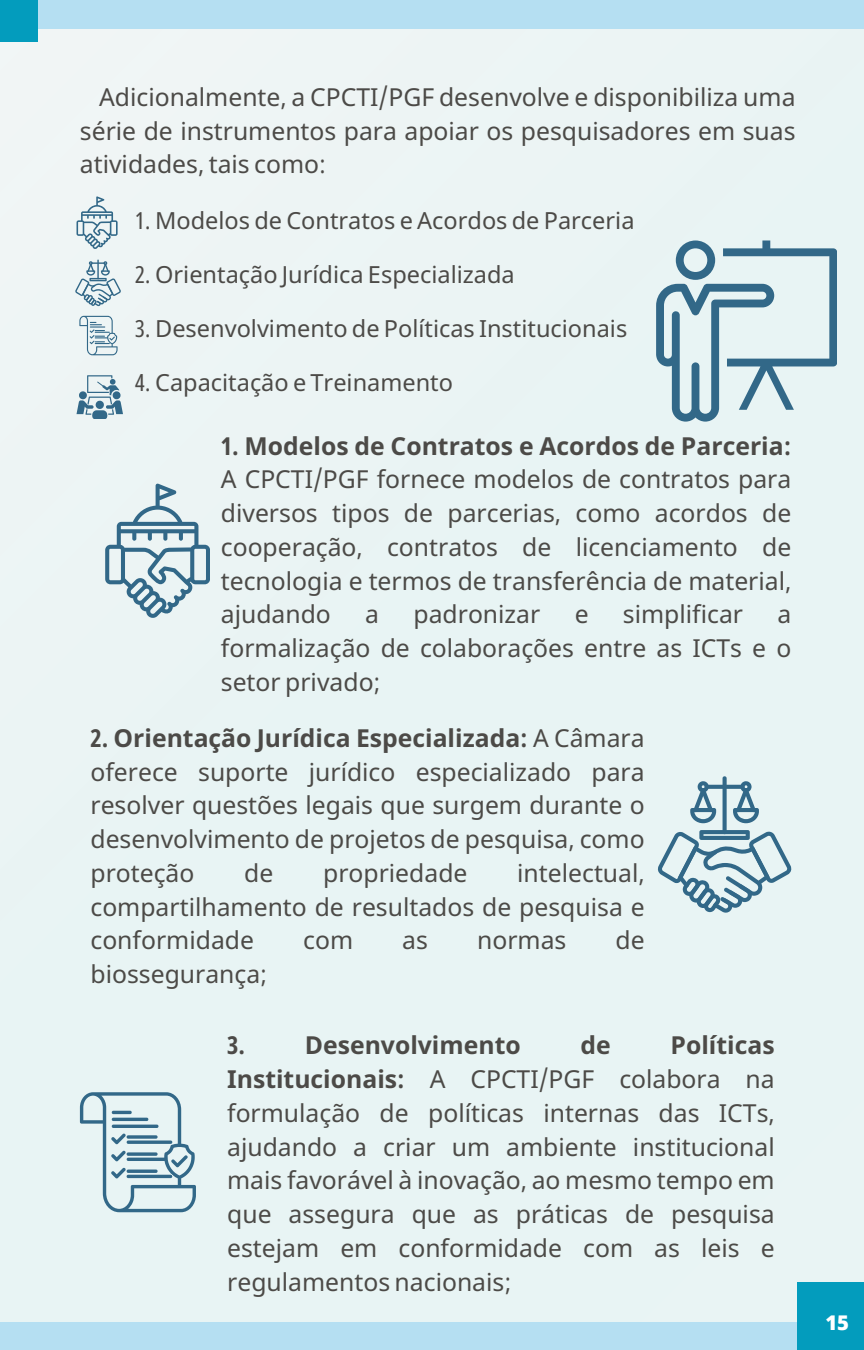
<style>
.page{position:relative;width:864px;height:1350px;background:#e8f4f4}
.page>*{position:absolute;margin:0;border:0;box-sizing:border-box;transform-origin:0 0}
.t1{font:24.75px/33.8px "Noto Sans";color:#4c4a47;text-align:justify}
.t2{font:700 24.75px "Noto Sans";color:#4c4a47}
.t3{font:700 extra-condensed 24.75px "Noto Sans Devanagari";color:#4c4a47}
.t4{font:23.62px "Noto Sans";color:#4c4a47}
.t5{font:800 20.25px "Open Sans";color:#fff}
.s1{font-family:"Noto Sans Devanagari";font-stretch:extra-condensed}
.s2{font-family:"Noto Sans Devanagari";font-weight:700;font-stretch:extra-condensed}
.s3{font-weight:700}
</style>
<div class="page">
<div style="left:0;top:1322px;width:810px;height:28px;background:#b5dff2"></div>
<div style="left:0;top:0;width:38px;height:42px;background:#039cbd"></div>
<div style="left:38px;top:0;width:826px;height:28px;background:#b5dff2"></div>
<svg style="left:105px;top:483px;width:105px;height:135px"></svg>
<svg style="left:658px;top:776px;width:133px;height:137px"></svg>
<svg style="left:77px;top:196px;width:41px;height:53px"></svg>
<svg style="left:75px;top:260px;width:45px;height:46px"></svg>
<svg style="left:79px;top:316px;width:39px;height:39px"></svg>
<svg style="left:77px;top:375px;width:46px;height:44px"></svg>
<svg style="left:656px;top:240px;width:181px;height:181px"></svg>
<div style="left:797px;top:1282px;width:67px;height:68px;background:#039cbd"></div>
<svg style="left:80px;top:1092px;width:116px;height:120px"></svg>
<h1 class="t1" style="left:80px;top:79px;width:717px;text-indent:19px">Adicionalmente<span class="s1">,</span> a CPCTI<span class="s1">/</span>PGF desenvolve e disponibiliza uma série de instrumentos para apoiar os pesquisadores em suas atividades<span class="s1">,</span> tais como<span class="s1">:</span></h1>
<p class="t4" style="left:135px;top:203px;width:501px"><span class="s1">1.</span> Modelos de Contratos e Acordos de Parceria</p>
<p class="t4" style="left:135px;top:257px;width:381px"><span class="s1">2.</span> Orientação Jurídica Especializada</p>
<p class="t4" style="left:135px;top:311px;width:493px"><span class="s1">3.</span> Desenvolvimento de Políticas Institucionais</p>
<h1 class="t4" style="left:135px;top:365px;width:319px"><span class="s1">4.</span> Capacitação e Treinamento</h1>
<h1 class="t1" style="left:221px;top:428px;width:572px"><span class="s2">1.</span> <span class="s3">Modelos de Contratos e Acordos de Parceria</span><span class="s2">:<br></span>A CPCTI<span class="s1">/</span>PGF fornece modelos de contratos para diversos tipos de parcerias<span class="s1">,</span> como acordos de cooperação<span class="s1">,</span> contratos de licenciamento de tecnologia e termos de transferência de material<span class="s1">, </span>ajudando</h1>
<h1 class="t1" style="left:365px;top:597px;width:15px">a</h1>
<h1 class="t1" style="left:414px;top:597px;width:128px">padronizar</h1>
<h1 class="t1" style="left:575px;top:597px;width:15px">e</h1>
<h1 class="t1" style="left:623px;top:597px;width:122px">simplificar</h1>
<h1 class="t1" style="left:221px;top:597px;width:572px;text-indent:557px">a formalização de colaborações entre as ICTs e o setor privado<span class="s1">;</span></h1>
<p class="t1" style="left:90px;top:720px;width:556px"><span class="s2">2.</span> <span class="s3">Orientação Jurídica Especializada</span><span class="s2">:</span> A Câmara oferece suporte jurídico especializado para resolver questões legais que surgem durante o desenvolvimento de projetos de pesquisa<span class="s1">,</span> como proteção</p>
<p class="t1" style="left:90px;top:855px;width:556px;text-indent:427px">intelectual<span class="s1">, </span>compartilhamento de resultados de pesquisa e conformidade</p>
<p class="t1" style="left:244px;top:855px;width:31px">de</p>
<p class="t1" style="left:323px;top:855px;width:146px">propriedade</p>
<p class="t1" style="left:303px;top:923px;width:51px">com</p>
<p class="t1" style="left:402px;top:923px;width:27px">as</p>
<p class="t1" style="left:477px;top:923px;width:91px">normas</p>
<p class="t1" style="left:616px;top:923px;width:31px">de</p>
<p class="t1" style="left:90px;top:957px;width:178px">biossegurança<span class="s1">;</span></p>
<p class="t1" style="left:227px;top:1028px;width:549px;text-indent:443px"><span class="s3">Políticas Institucionais</span><span class="s2">:</span> A CPCTI<span class="s1">/</span>PGF colabora na formulação de políticas internas das ICTs<span class="s1">, </span>ajudando a criar um ambiente institucional mais favorável à inovação<span class="s1">,</span> ao mesmo tempo em que assegura que as práticas de pesquisa estejam em conformidade com as leis e regulamentos nacionais<span class="s1">;</span></p>
<p class="t3" style="left:227px;top:1032px;width:19px">3.</p>
<p class="t2" style="left:305px;top:1028px;width:217px">Desenvolvimento</p>
<p class="t2" style="left:581px;top:1028px;width:32px">de</p>
<p class="t5" style="left:825px;top:1308px;width:25px">15</p>
</div>
